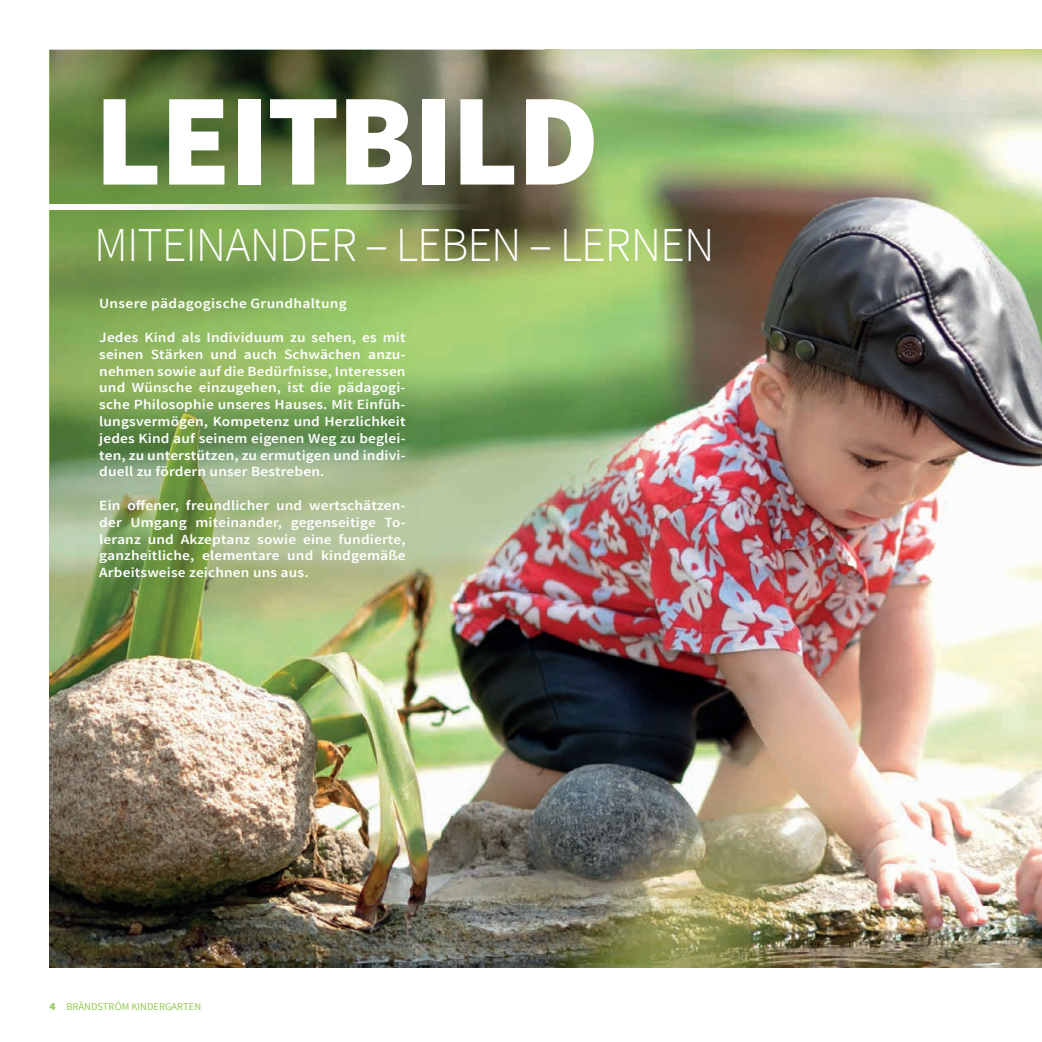
<style>
.page{position:relative;width:1042px;height:1042px;background:#fff}
.page>*{position:absolute;margin:0;border:0;box-sizing:border-box;transform-origin:0 0}
.t1{font:900 131.25px "Source Sans Pro";letter-spacing:-.02em;color:#fff}
.t2{font:300 48.82px "Source Sans Pro";letter-spacing:-.02em;color:#fff}
.t3{font:600 14px/16.8px "Source Sans Pro";letter-spacing:.01em;color:#fff;text-align:justify;scale:1.1 1}
.t4{font:10.5px "Source Sans Pro";color:#92c94e}
.s1{font-weight:700}
</style>
<div class="page">
<img style="left:50px;top:50px;width:992px;height:917px">
<img style="left:50px;top:204px;width:431px;height:5px">
<h1 class="t1" style="left:94px;top:55px;width:506px">LEITBILD</h1>
<h2 class="t2" style="left:94px;top:216px;width:622px">MITEINANDER – LEBEN – LERNEN</h2>
<p class="t3" style="left:99px;top:296px;width:227px">Unsere pädagogische Grundhaltung</p>
<p class="t3" style="left:99px;top:329px;width:280px">Jedes Kind als Individuum zu sehen, es mit seinen Stärken und auch Schwächen anzu&shy;nehmen sowie auf die Bedürfnisse, Interessen und Wünsche einzugehen, ist die pädagogi&shy;sche Phi losophie unseres Hauses. Mit Einfüh&shy;lungsvermögen, Kompetenz und Herzlichkeit jedes Kind auf seinem eigenen Weg zu beglei&shy;ten, zu unterstützen, zu ermutigen und indivi&shy;duell zu fördern unser Bestreben.</p>
<p class="t3" style="left:99px;top:497px;width:280px">Ein offener, freundlicher und wertschätzen&shy;der Umgang miteinander, gegenseitige To&shy;leranz und Akzeptanz sowie eine fundierte, ganzheitliche, elementare und kindgemäße Arbeitsweise zeichnen uns aus.</p>
<p class="t4" style="left:50px;top:1000px;width:153px"><span class="s1">4</span> BRÄNDSTRÖM KINDERGARTEN</p>
</div>
